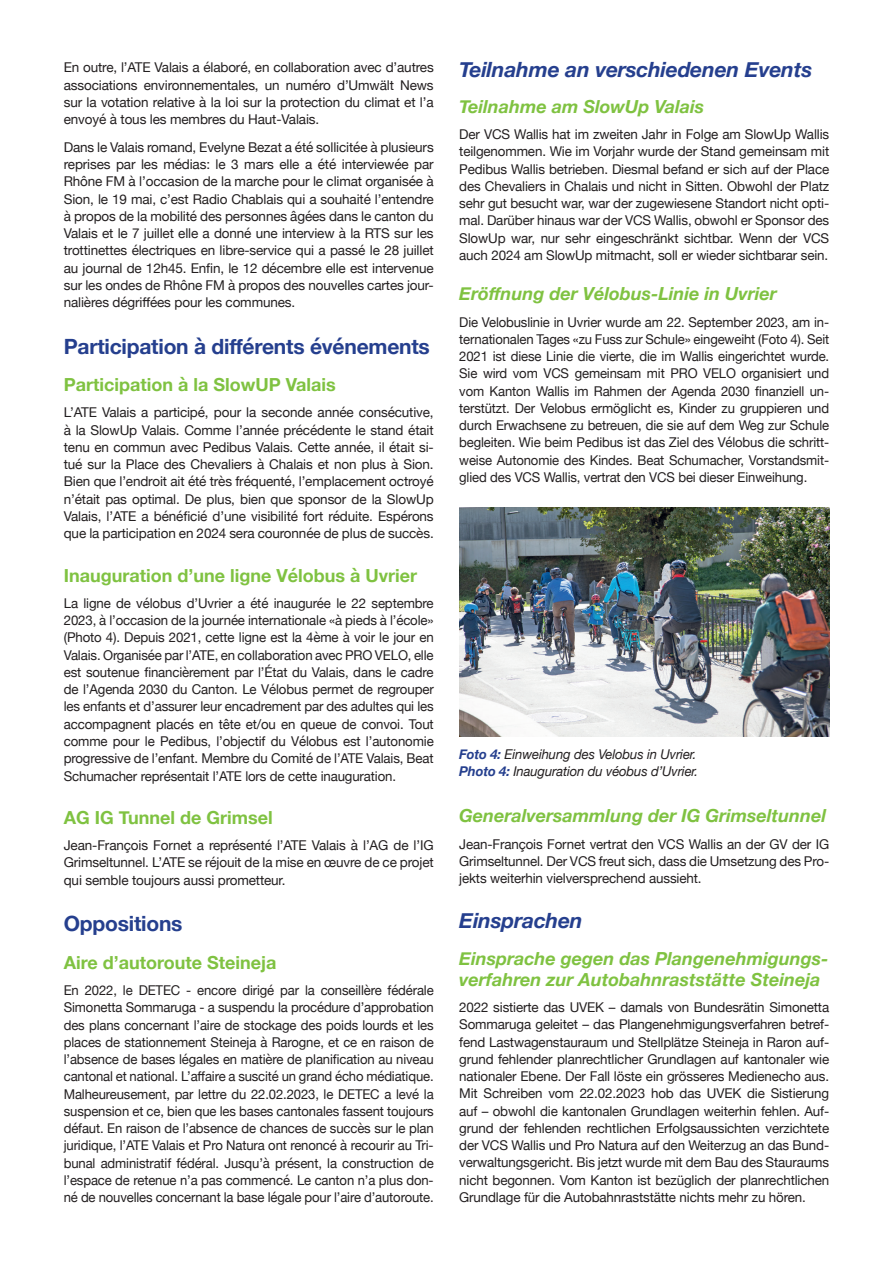
<style>
.page{position:relative;width:893px;height:1263px;background:#fff}
.page>*{position:absolute;margin:0;border:0;box-sizing:border-box;transform-origin:0 0}
.t1{font:700 21px "Helvetica Neue";letter-spacing:-.01em;color:#253f8e}
.t2{font:italic 700 21px "Helvetica Neue";letter-spacing:-.01em;color:#253f8e}
.t3{font:italic 700 18px/21px "Helvetica Neue";color:#7fc241}
.t4{font:700 18px "Helvetica Neue";color:#7fc241}
.t5{font:13.5px/17.2px "Helvetica Neue";letter-spacing:-.01em;color:#231f20;text-align:justify}
.t6{font:italic 13.5px/16.5px "Helvetica Neue";letter-spacing:-.01em;color:#231f20}
.s1{font-weight:700;color:#253f8e}
</style>
<div class="page">
<img style="left:459px;top:507px;width:370px;height:230px">
<p class="t5" style="left:64px;top:60px;width:371px">En outre, l’ATE Valais a élaboré, en collaboration avec d’autres associations environnementales, un numéro d’Umwält News sur la votation relative à la loi sur la protection du climat et l’a envoyé à tous les membres du Haut-Valais.</p>
<p class="t5" style="left:64px;top:139px;width:371px">Dans le Valais romand, Evelyne Bezat a été sollicitée à plusieurs reprises par les médias: le 3 mars elle a été interviewée par Rhône FM à l’occasion de la marche pour le climat organisée à Sion, le 19 mai, c’est Radio Chablais qui a souhaité l’entendre à propos de la mobilité des personnes âgées dans le canton du Valais et le 7 juillet elle a donné une interview à la RTS sur les trottinettes électriques en libre-service qui a passé le 28 juillet au journal de 12h45. Enfin, le 12 décembre elle est intervenue sur les ondes de Rhône FM à propos des nouvelles cartes jour&shy;nalières dégriffées pour les communes.</p>
<h1 class="t1" style="left:64px;top:330px;width:368px">Participation à différents événements</h1>
<h2 class="t4" style="left:64px;top:371px;width:273px">Participation à la SlowUP Valais</h2>
<p class="t5" style="left:64px;top:405px;width:371px">L’ATE Valais a participé, pour la seconde année consécutive, à la SlowUp Valais. Comme l’année précédente le stand était tenu en commun avec Pedibus Valais. Cette année, il était si&shy;tué sur la Place des Chevaliers à Chalais et non plus à Sion.<br>Bien que l’endroit ait été très fréquenté, l’emplacement octroyé n’était pas optimal. De plus, bien que sponsor de la SlowUp Valais, l’ATE a bénéficié d’une visibilité fort réduite. Espérons que la participation en 2024 sera couronnée de plus de succès.</p>
<h2 class="t4" style="left:64px;top:561px;width:355px">Inauguration d’une ligne Vélobus à Uvrier</h2>
<p class="t5" style="left:64px;top:595px;width:371px">La ligne de vélobus d’Uvrier a été inaugurée le 22 septembre 2023, à l’occasion de la journée internationale «à pieds à l’école» (Photo 4). Depuis 2021, cette ligne est la 4ème à voir le jour en Valais. Organisée par l’ATE, en collaboration avec PRO VELO, elle est soutenue financièrement par l’État du Valais, dans le cadre de l’Agenda 2030 du Canton. Le Vélobus permet de regrouper les enfants et d’assurer leur encadrement par des adultes qui les accompagnent placés en tête et/ou en queue de convoi. Tout comme pour le Pedibus, l’objectif du Vélobus est l’autonomie progressive de l’enfant. Membre du Comité de l’ATE Valais, Beat Schumacher représentait l’ATE lors de cette inauguration.</p>
<h2 class="t4" style="left:64px;top:803px;width:210px">AG IG Tunnel de Grimsel</h2>
<p class="t5" style="left:64px;top:837px;width:371px">Jean-François Fornet a représenté l’ATE Valais à l’AG de l’IG Grimseltunnel. L’ATE se réjouit de la mise en œuvre de ce projet qui semble toujours aussi prometteur.</p>
<h1 class="t1" style="left:64px;top:907px;width:120px">Oppositions</h1>
<h2 class="t4" style="left:64px;top:948px;width:214px">Aire d’autoroute Steineja</h2>
<p class="t5" style="left:64px;top:982px;width:371px">En 2022, le DETEC - encore dirigé par la conseillère fédérale Simonetta Sommaruga - a suspendu la procédure d’approbation des plans concernant l’aire de stockage des poids lourds et les places de stationnement Steineja à Rarogne, et ce en raison de l’absence de bases légales en matière de planification au niveau cantonal et national. L’affaire a suscité un grand écho médiatique.<br>Malheureusement, par lettre du 22.02.2023, le DETEC a levé la suspension et ce, bien que les bases cantonales fassent toujours défaut. En raison de l’absence de chances de succès sur le plan juridique, l’ATE Valais et Pro Natura ont renoncé à recourir au Tri&shy;bunal administratif fédéral. Jusqu’à présent, la construction de l’espace de retenue n’a pas commencé. Le canton n’a plus don&shy;né de nouvelles concernant la base légale pour l’aire d’autoroute.</p>
<h1 class="t2" style="left:459px;top:53px;width:355px">Teilnahme an verschiedenen Events</h1>
<h2 class="t3" style="left:459px;top:96px;width:246px">Teilnahme am SlowUp Valais</h2>
<p class="t5" style="left:459px;top:126px;width:371px">Der VCS Wallis hat im zweiten Jahr in Folge am SlowUp Wallis teilgenommen. Wie im Vorjahr wurde der Stand gemeinsam mit Pedibus Wallis betrieben. Diesmal befand er sich auf der Place des Chevaliers in Chalais und nicht in Sitten. Obwohl der Platz sehr gut besucht war, war der zugewiesene Standort nicht opti&shy;mal. Darüber hinaus war der VCS Wallis, obwohl er Sponsor des SlowUp war, nur sehr eingeschränkt sichtbar. Wenn der VCS auch 2024 am SlowUp mitmacht, soll er wieder sichtbarar sein.</p>
<h2 class="t3" style="left:459px;top:284px;width:319px">Eröffnung der Vélobus-Linie in Uvrier</h2>
<p class="t5" style="left:459px;top:314px;width:371px">Die Velobuslinie in Uvrier wurde am 22. September 2023, am in&shy;ternationalen Tages «zu Fuss zur Schule» eingeweiht (Foto 4). Seit 2021 ist diese Linie die vierte, die im Wallis eingerichtet wurde.<br>Sie wird vom VCS gemeinsam mit PRO VELO organisiert und vom Kanton Wallis im Rahmen der Agenda 2030 finanziell un&shy;terstützt. Der Velobus ermöglicht es, Kinder zu gruppieren und durch Erwachsene zu betreuen, die sie auf dem Weg zur Schule begleiten. Wie beim Pedibus ist das Ziel des Vélobus die schritt&shy;weise Autonomie des Kindes. Beat Schumacher, Vorstandsmit&shy;glied des VCS Wallis, vertrat den VCS bei dieser Einweihung.</p>
<p class="t6" style="left:459px;top:747px;width:241px"><span class="s1">Foto 4:</span> Einweihung des Velobus in Uvrier.<br><span class="s1">Photo 4:</span> Inauguration du véobus d’Uvrier.</p>
<h2 class="t3" style="left:459px;top:806px;width:368px">Generalversammlung der IG Grimseltunnel</h2>
<p class="t5" style="left:459px;top:836px;width:371px">Jean-François Fornet vertrat den VCS Wallis an der GV der IG Grimseltunnel. Der VCS freut sich, dass die Umsetzung des Pro&shy;jekts weiterhin vielversprechend aussieht.</p>
<h1 class="t2" style="left:459px;top:904px;width:125px">Einsprachen</h1>
<h2 class="t3" style="left:459px;top:948px;width:371px">Einsprache gegen das Plangenehmigungs&shy;verfahren zur Autobahnraststätte Steineja</h2>
<p class="t5" style="left:459px;top:999px;width:371px">2022 sistierte das UVEK – damals von Bundesrätin Simonetta Sommaruga geleitet – das Plangenehmigungsverfahren betref&shy;fend Lastwagenstauraum und Stellplätze Steineja in Raron auf&shy;grund fehlender planrechtlicher Grundlagen auf kantonaler wie nationaler Ebene. Der Fall löste ein grösseres Medienecho aus.<br>Mit Schreiben vom 22.02.2023 hob das UVEK die Sistierung auf – obwohl die kantonalen Grundlagen weiterhin fehlen. Auf&shy;grund der fehlenden rechtlichen Erfolgsaussichten verzichtete der VCS Wallis und Pro Natura auf den Weiterzug an das Bund&shy;verwaltungsgericht. Bis jetzt wurde mit dem Bau des Stauraums nicht begonnen. Vom Kanton ist bezüglich der planrechtlichen Grundlage für die Autobahnraststätte nichts mehr zu hören.</p>
</div>
